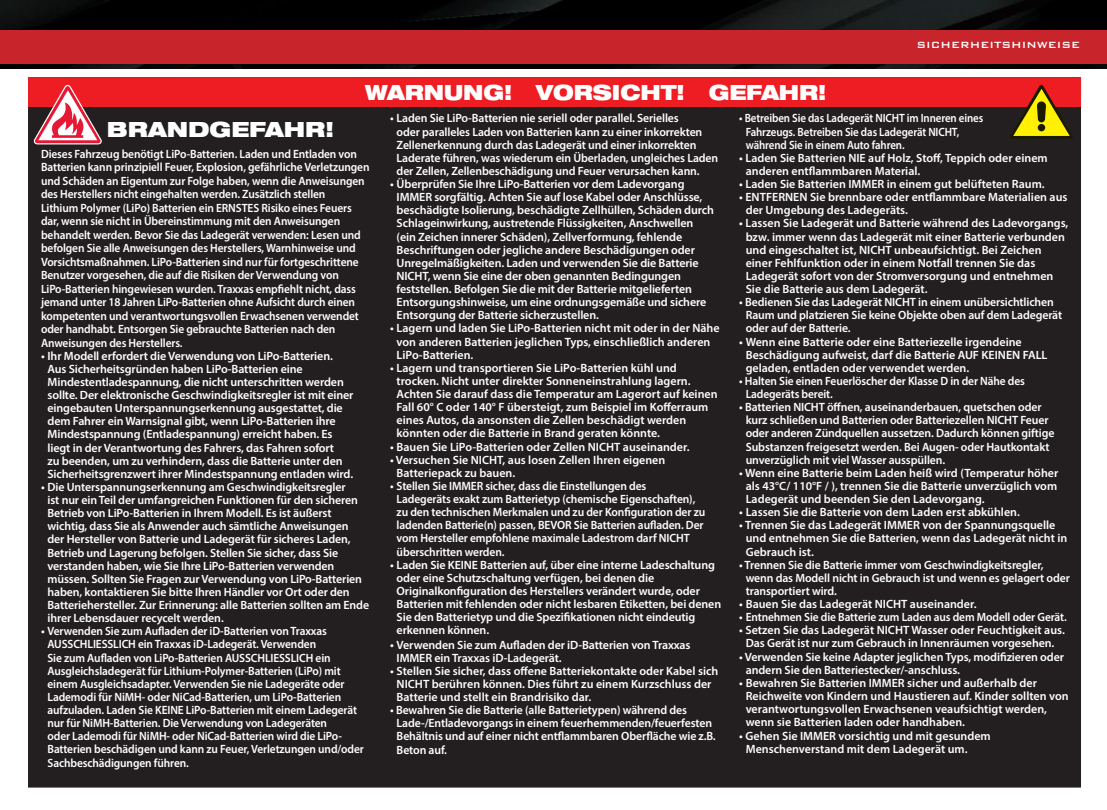
<style>
.page{position:relative;width:1107px;height:810px;background:#fff}
.page>*{position:absolute;margin:0;border:0;box-sizing:border-box;transform-origin:0 0}
.t1{font:900 expanded 21px "Helvetica Neue LT Std";letter-spacing:-.005em;color:#fff;scale:.95 1}
.t2{font:900 expanded 21px "Helvetica Neue LT Std";letter-spacing:-.005em;color:#fff}
.t3{font:600 12px/13.2px "Myriad Pro";letter-spacing:-.01em;color:#fff}
.t4{font:600 12px/13.5px "Myriad Pro";letter-spacing:-.01em;color:#fff;scale:.95 1}
.t5{font:600 12px/13.2px "Myriad Pro";letter-spacing:-.01em;color:#fff;scale:.96 1}
.t6{font:600 12px/13.2px "Myriad Pro";letter-spacing:-.01em;color:#fff;scale:.91 1}
.t7{font:500 12px "Bank Gothic BT";color:#fff}
.s1{font-size:12.6px}
</style>
<div class="page">
<img style="left:0;top:0;width:1107px;height:68px">
<div style="left:0;top:30px;width:1107px;height:34px;background:#c8242b"></div>
<div style="left:28px;top:144px;width:1053px;height:644px;background:#231f20"></div>
<svg style="left:28px;top:77px;width:1053px;height:67px;background:#852524"></svg>
<p class="t1" style="left:365px;top:78px;width:487px">WARNUNG! VORSICHT! GEFAHR!</p>
<p class="t7" style="left:917px;top:38px;width:165px">SICHERHEITSHINWEISE</p>
<p class="t2" style="left:107px;top:116px;width:229px">BRANDGEFAHR!</p>
<p class="t4" style="left:41px;top:146px;width:347px">Dieses Fahrzeug benötigt LiPo-Batterien. Laden und Entladen von Batterien kann prinzipiell Feuer, Explosion, gefährliche Verletzungen und Schäden an Eigentum zur Folge haben, wenn die Anweisungen des Herstellers nicht eingehalten werden. Zusätzlich stellen<br>Lithium Polymer (LiPo) Batterien ein ERNSTES Risiko eines Feuers dar, wenn sie nicht in Übereinstimmung mit den Anweisungen behandelt werden. Bevor Sie das Ladegerät verwenden: Lesen und befolgen Sie alle Anweisungen des Herstellers, Warnhinweise und Vorsichtsmaßnahmen. LiPo-Batterien sind nur für fortgeschrittene Benutzer vorgesehen, die auf die Risiken der Verwendung von LiPo-Batterien hingewiesen wurden. Traxxas empfiehlt nicht, dass jemand unter 18 Jahren LiPo-Batterien ohne Aufsicht durch einen kompetenten und verantwortungsvollen Erwachsenen verwendet oder handhabt. Entsorgen Sie gebrauchte Batterien nach den Anweisungen des Herstellers.</p>
<p class="t3" style="left:48px;top:349px;width:308px;text-indent:-6px">• Ihr Modell erfordert die Verwendung von LiPo-Batterien.<br>Aus Sicherheitsgründen haben LiPo-Batterien eine Mindestentladespannung, die nicht unterschritten werden sollte. Der elektronische Geschwindigkeitsregler ist mit einer eingebauten Unterspannungserkennung ausgestattet, die dem Fahrer ein Warnsignal gibt, wenn LiPo-Batterien ihre Mindestspannung (Entladespannung) erreicht haben. Es liegt in der Verantwortung des Fahrers, das Fahren sofort<br>zu beenden, um zu verhindern, dass die Batterie unter den Sicherheitsgrenzwert ihrer Mindestspannung entladen wird.</p>
<p class="t3" style="left:48px;top:480px;width:323px;text-indent:-6px">• Die Unterspannungserkennung am Geschwindigkeitsregler<br>ist nur ein Teil der umfangreichen Funktionen für den sicheren Betrieb von LiPo-Batterien in Ihrem Modell. Es ist äußerst wichtig, dass Sie als Anwender auch sämtliche Anweisungen<br>der Hersteller von Batterie und Ladegerät für sicheres Laden, Betrieb und Lagerung befolgen. Stellen Sie sicher, dass Sie verstanden haben, wie Sie Ihre LiPo-Batterien verwenden müssen. Sollten Sie Fragen zur Verwendung von LiPo-Batterien haben, kontaktieren Sie bitte Ihren Händler vor Ort oder den Batteriehersteller. Zur Erinnerung: alle Batterien sollten am Ende ihrer Lebensdauer recycelt werden.</p>
<p class="t3" style="left:48px;top:624px;width:318px;text-indent:-6px">• Verwenden Sie zum Aufladen der iD-Batterien von Traxxas AUSSCHLIESSLICH ein Traxxas iD-Ladegerät. Verwenden<br>Sie zum Aufladen von LiPo-Batterien AUSSCHLIESSLICH ein Ausgleichsladegerät für Lithium-Polymer-Batterien (LiPo) mit einem Ausgleichsadapter. Verwenden Sie nie Ladegeräte oder Lademodi für NiMH- oder NiCad-Batterien, um LiPo-Batterien aufzuladen. Laden Sie KEINE LiPo-Batterien mit einem Ladegerät nur für NiMH-Batterien. Die Verwendung von Ladegeräten<br>oder Lademodi für NiMH- oder NiCad-Batterien wird die LiPo-Batterien beschädigen und kann zu Feuer, Verletzungen und/oder Sachbeschädigungen führen.</p>
<p class="t3" style="left:397px;top:111px;width:323px;text-indent:-6px">• Laden Sie LiPo-Batterien nie seriell oder parallel. Serielles<br>oder paralleles Laden von Batterien kann zu einer inkorrekten Zellenerkennung durch das Ladegerät und einer inkorrekten Laderate führen, was wiederum ein Überladen, ungleiches Laden der Zellen, Zellenbeschädigung und Feuer verursachen kann.</p>
<p class="t3" style="left:397px;top:177px;width:319px;text-indent:-6px">• Überprüfen Sie Ihre LiPo-Batterien vor dem Ladevorgang IMMER sorgfältig. Achten Sie auf lose Kabel oder Anschlüsse, beschädigte Isolierung, beschädigte Zellhüllen, Schäden durch Schlageinwirkung, austretende Flüssigkeiten, Anschwellen (ein Zeichen innerer Schäden), Zellverformung, fehlende Beschriftungen oder jegliche andere Beschädigungen oder Unregelmäßigkeiten. Laden und verwenden Sie die Batterie NICHT, wenn Sie eine der oben genannten Bedingungen feststellen. Befolgen Sie die mit der Batterie mitgelieferten Entsorgungshinweise, um eine ordnungsgemäße und sichere Entsorgung der Batterie sicherzustellen.</p>
<p class="t3" style="left:397px;top:321px;width:325px;text-indent:-6px">• Lagern und laden Sie LiPo-Batterien nicht mit oder in der Nähe von anderen Batterien jeglichen Typs, einschließlich anderen<br>LiPo-Batterien.</p>
<p class="t3" style="left:397px;top:361px;width:322px;text-indent:-6px">• Lagern und transportieren Sie LiPo-Batterien kühl und trocken. Nicht unter direkter Sonneneinstrahlung lagern.<br>Achten Sie darauf dass die Temperatur am Lagerort auf keinen Fall 60° C oder 140° F übersteigt, zum Beispiel im Kofferraum eines Autos, da ansonsten die Zellen beschädigt werden könnten oder die Batterie in Brand geraten könnte.</p>
<p class="t3" style="left:390px;top:440px;width:301px">• Bauen Sie LiPo-Batterien oder Zellen NICHT auseinander.</p>
<p class="t3" style="left:397px;top:453px;width:270px;text-indent:-6px">• Versuchen Sie NICHT, aus losen Zellen Ihren eigenen<br>Batteriepack zu bauen.</p>
<p class="t5" style="left:397px;top:479px;width:323px;text-indent:-6px">• Stellen Sie IMMER sicher, dass die Einstellungen des<br>Ladegeräts exakt zum Batterietyp (chemische Eigenschaften), zu den technischen Merkmalen und zu der Konfiguration der zu ladenden Batterie(n) passen, BEVOR Sie Batterien aufladen. Der vom Hersteller empfohlene maximale Ladestrom darf NICHT überschritten werden.</p>
<p class="t3" style="left:397px;top:558px;width:326px;text-indent:-6px">• Laden Sie KEINE Batterien auf, über eine interne Ladeschaltung oder eine Schutzschaltung verfügen, bei denen die Originalkonfiguration des Herstellers verändert wurde, oder Batterien mit fehlenden oder nicht lesbaren Etiketten, bei denen Sie den Batterietyp und die Spezifikationen nicht eindeutig erkennen können.</p>
<p class="t3" style="left:397px;top:638px;width:296px;text-indent:-6px"><span class="s1">•</span> Verwenden Sie zum Aufladen der iD-Batterien von Traxxas<br>IMMER ein Traxxas iD-Ladegerät.</p>
<p class="t3" style="left:397px;top:664px;width:323px;text-indent:-6px">• Stellen Sie sicher, dass offene Batteriekontakte oder Kabel sich<br>NICHT berühren können. Dies führt zu einem Kurzschluss der<br>Batterie und stellt ein Brandrisiko dar.</p>
<p class="t3" style="left:397px;top:703px;width:321px;text-indent:-6px">• Bewahren Sie die Batterie (alle Batterietypen) während des Lade-/Entladevorgangs in einem feuerhemmenden/feuerfesten Behältnis und auf einer nicht entflammbaren Oberfläche wie z.B.<br>Beton auf.</p>
<p class="t6" style="left:746px;top:111px;width:263px;text-indent:-6px">• Betreiben Sie das Ladegerät NICHT im Inneren eines<br>Fahrzeugs. Betreiben Sie das Ladegerät NICHT, während Sie in einem Auto fahren.</p>
<p class="t3" style="left:746px;top:151px;width:304px;text-indent:-6px">• Laden Sie Batterien NIE auf Holz, Stoff, Teppich oder einem anderen entflammbaren Material.</p>
<p class="t3" style="left:739px;top:177px;width:307px">• Laden Sie Batterien IMMER in einem gut belüfteten Raum.</p>
<p class="t3" style="left:746px;top:190px;width:323px;text-indent:-6px">• ENTFERNEN Sie brennbare oder entflammbare Materialien aus der Umgebung des Ladegeräts.</p>
<p class="t3" style="left:746px;top:216px;width:324px;text-indent:-6px">• Lassen Sie Ladegerät und Batterie während des Ladevorgangs, bzw. immer wenn das Ladegerät mit einer Batterie verbunden und eingeschaltet ist, NICHT unbeaufsichtigt. Bei Zeichen einer Fehlfunktion oder in einem Notfall trennen Sie das Ladegerät sofort von der Stromversorgung und entnehmen Sie die Batterie aus dem Ladegerät.</p>
<p class="t3" style="left:746px;top:295px;width:318px;text-indent:-6px">• Bedienen Sie das Ladegerät NICHT in einem unübersichtlichen<br>Raum und platzieren Sie keine Objekte oben auf dem Ladegerät oder auf der Batterie.</p>
<p class="t3" style="left:746px;top:335px;width:303px;text-indent:-6px">• Wenn eine Batterie oder eine Batteriezelle irgendeine<br>Beschädigung aufweist, darf die Batterie AUF KEINEN FALL geladen, entladen oder verwendet werden.</p>
<p class="t4" style="left:746px;top:374px;width:295px;text-indent:-6px">• Halten Sie einen Feuerlöscher der Klasse D in der Nähe des<br>Ladegeräts bereit.</p>
<p class="t3" style="left:746px;top:400px;width:310px;text-indent:-6px">• Batterien NICHT öffnen, auseinanderbauen, quetschen oder kurz schließen und Batterien oder Batteriezellen NICHT Feuer oder anderen Zündquellen aussetzen. Dadurch können giftige Substanzen freigesetzt werden. Bei Augen- oder Hautkontakt unverzüglich mit viel Wasser ausspüllen.</p>
<p class="t3" style="left:746px;top:466px;width:314px;text-align:justify;text-indent:-6px">• Wenn eine Batterie beim Laden heiß wird (Temperatur höher als 43°C/ 110°F / ), trennen Sie die Batterie unverzüglich vom Ladegerät und beenden Sie den Ladevorgang.</p>
<p class="t3" style="left:739px;top:505px;width:282px">• Lassen Sie die Batterie von dem Laden erst abkühlen.</p>
<p class="t3" style="left:746px;top:518px;width:323px;text-indent:-6px">• Trennen Sie das Ladegerät IMMER von der Spannungsquelle und entnehmen Sie die Batterien, wenn das Ladegerät nicht in<br>Gebrauch ist.</p>
<p class="t3" style="left:746px;top:558px;width:326px;text-indent:-6px">• Trennen Sie die Batterie immer vom Geschwindigkeitsregler, wenn das Modell nicht in Gebrauch ist und wenn es gelagert oder transportiert wird.</p>
<p class="t3" style="left:739px;top:597px;width:239px">• Bauen Sie das Ladegerät NICHT auseinander.</p>
<p class="t4" style="left:739px;top:610px;width:346px">• Entnehmen Sie die Batterie zum Laden aus dem Modell oder Gerät.</p>
<p class="t3" style="left:739px;top:623px;width:327px;text-align:center">• Setzen Sie das Ladegerät NICHT Wasser oder Feuchtigkeit aus.<br>Das Gerät ist nur zum Gebrauch in Innenräumen vorgesehen.</p>
<p class="t3" style="left:746px;top:650px;width:320px;text-indent:-6px">• Verwenden Sie keine Adapter jeglichen Typs, modifizieren oder andern Sie den Batteriestecker/-anschluss.</p>
<p class="t3" style="left:746px;top:676px;width:324px;text-indent:-6px">• Bewahren Sie Batterien IMMER sicher und außerhalb der Reichweite von Kindern und Haustieren auf. Kinder sollten von verantwortungsvollen Erwachsenen veaufsichtigt werden, wenn sie Batterien laden oder handhaben.</p>
<p class="t3" style="left:746px;top:729px;width:246px;text-indent:-6px">• Gehen Sie IMMER vorsichtig und mit gesundem<br>Menschenverstand mit dem Ladegerät um.</p>
</div>
